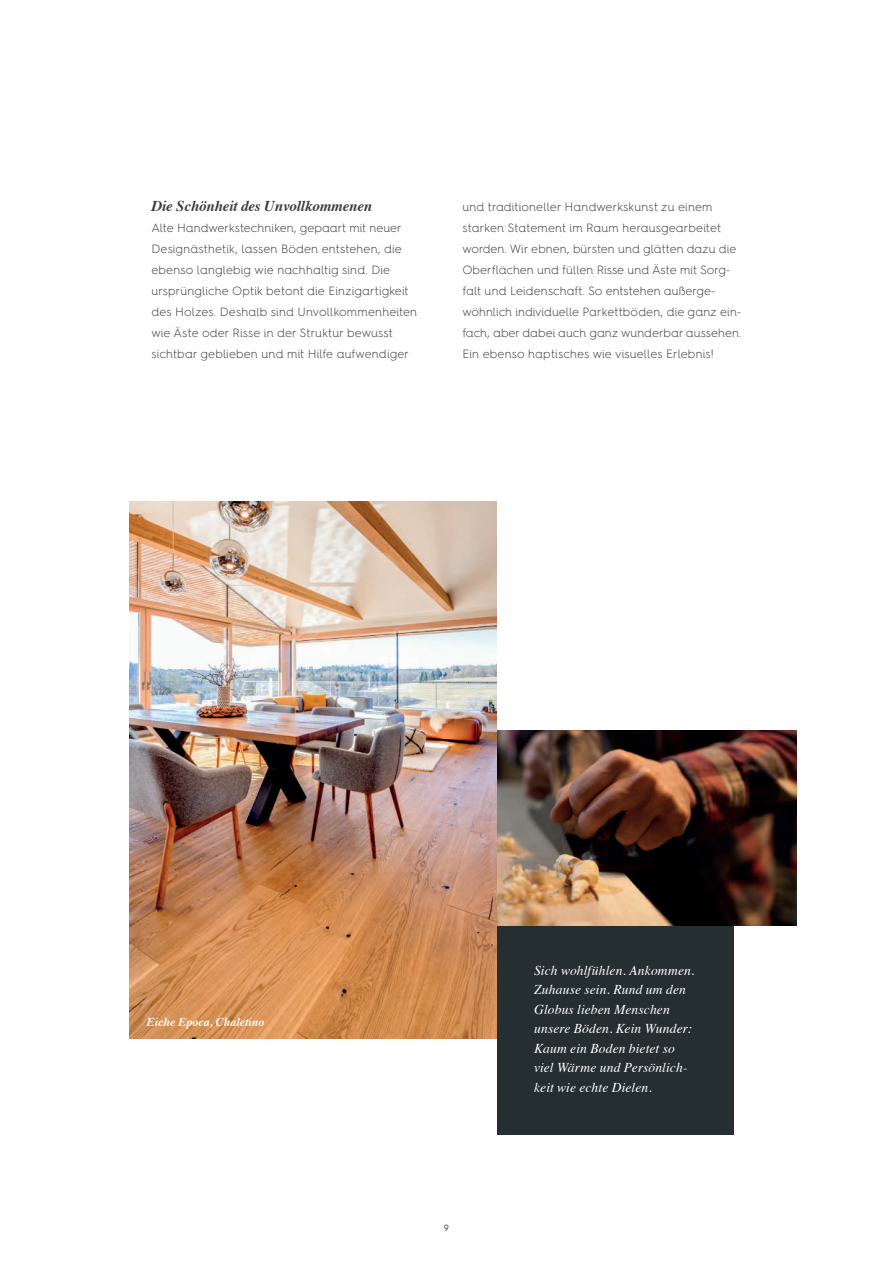
<style>
.page{position:relative;width:893px;height:1263px;background:#fff}
.page>*{position:absolute;margin:0;border:0;box-sizing:border-box;transform-origin:0 0}
.t1{font:italic 700 15px "Times";letter-spacing:-.01em;color:#383b3f}
.t2{font:italic 13.5px/19.5px "Times";letter-spacing:.01em;color:#fff}
.t3{font:300 12px/21px "Hurme Geometric Sans 4";color:#383b3f}
.t4{font:italic 700 12px "Times";color:#fff}
.t5{font:9px "Hurme Geometric Sans 4";color:#383b3f}
</style>
<div class="page">
<div style="left:497px;top:925px;width:236px;height:210px;background:#252e30"></div>
<img style="left:497px;top:731px;width:299px;height:194px">
<img style="left:130px;top:502px;width:367px;height:536px">
<p class="t1" style="left:151px;top:192px;width:222px">Die Schönheit des Unvollkommenen</p>
<p class="t3" style="left:151px;top:217px;width:267px">Alte Handwerkstechniken, gepaart mit neuer Designästhetik, lassen Böden entstehen, die ebenso langlebig wie nachhaltig sind. Die ursprüngliche Optik betont die Einzigartigkeit des Holzes. Deshalb sind Unvollkommenheiten wie Äste oder Risse in der Struktur bewusst sichtbar geblieben und mit Hilfe aufwendiger</p>
<p class="t3" style="left:462px;top:196px;width:281px">und traditioneller Handwerkskunst zu einem starken Statement im Raum herausgearbeitet worden. Wir ebnen, bürsten und glätten dazu die Oberflächen und füllen Risse und Äste mit Sorg&shy;falt und Leidenschaft. So entstehen außerge&shy;wöhnlich individuelle Parkettböden, die ganz ein&shy;fach, aber dabei auch ganz wunderbar aussehen.<br>Ein ebenso haptisches wie visuelles Erlebnis!</p>
<p class="t4" style="left:147px;top:1010px;width:119px">Eiche Epoca, Chaletino</p>
<p class="t5" style="left:444px;top:1221px;width:7px">9</p>
<p class="t2" style="left:534px;top:960px;width:162px">Sich wohlfühlen. Ankommen.<br>Zuhause sein. Rund um den<br>Globus lieben Menschen unsere Böden. Kein Wunder:<br>Kaum ein Boden bietet so viel Wärme und Persönlich&shy;keit wie echte Dielen.</p>
</div>
